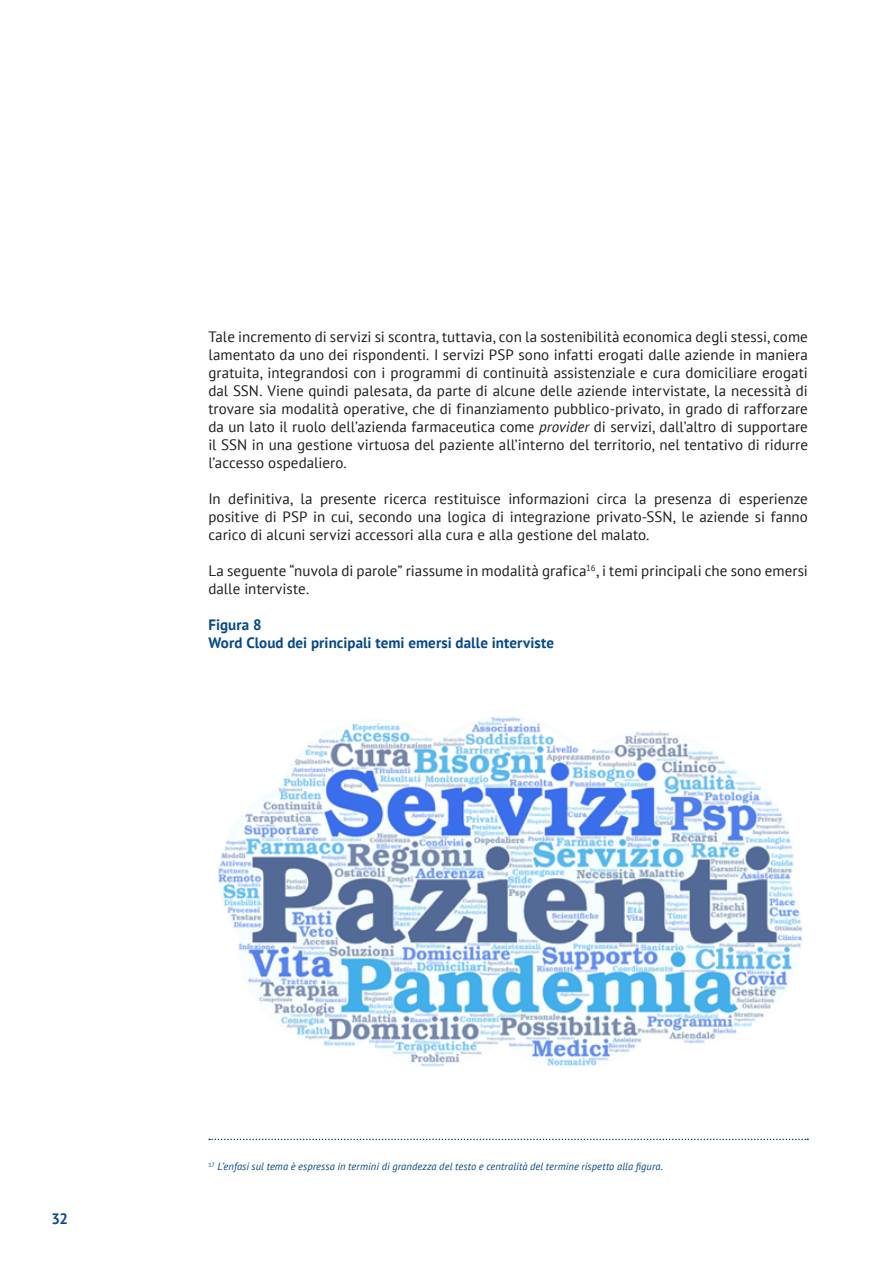
<style>
.page{position:relative;width:893px;height:1263px;background:#fff}
.page>*{position:absolute;margin:0;border:0;box-sizing:border-box;transform-origin:0 0}
.t1{font:15px/18px "PT Sans";letter-spacing:.005em;color:#1d1d1b;text-align:justify}
.t2{font:700 15px/18px "PT Sans";letter-spacing:.005em;color:#074989}
.t3{font:italic 10.5px "PT Sans";letter-spacing:.005em;color:#074989}
.s1{font-style:italic}
</style>
<div class="page">
<img style="left:218px;top:717px;width:585px;height:350px">
<svg style="left:209px;top:1139px;width:599px;height:1px"></svg>
<p class="t1" style="left:208px;top:327px;width:601px">Tale incremento di servizi si scontra, tuttavia, con la sostenibilità economica degli stessi, come lamentato da uno dei rispondenti. I servizi PSP sono infatti erogati dalle aziende in maniera gratuita, integrandosi con i programmi di continuità assistenziale e cura domiciliare erogati dal SSN. Viene quindi palesata, da parte di alcune delle aziende intervistate, la necessità di trovare sia modalità operative, che di finanziamento pubblico-privato, in grado di rafforzare da un lato il ruolo dell’azienda farmaceutica come <span class="s1">provider</span> di servizi, dall’altro di supportare il SSN in una gestione virtuosa del paziente all’interno del territorio, nel tentativo di ridurre l’accesso ospedaliero.</p>
<p class="t1" style="left:208px;top:489px;width:601px">In definitiva, la presente ricerca restituisce informazioni circa la presenza di esperienze positive di PSP in cui, secondo una logica di integrazione privato-SSN, le aziende si fanno carico di alcuni servizi accessori alla cura e alla gestione del malato.</p>
<p class="t1" style="left:208px;top:561px;width:601px">La seguente “nuvola di parole” riassume in modalità grafica<sup>16</sup>, i temi principali che sono emersi dalle interviste.</p>
<p class="t2" style="left:208px;top:615px;width:347px">Figura 8<br>Word Cloud dei principali temi emersi dalle interviste</p>
<p class="t2" style="left:52px;top:1209px;width:18px">32</p>
<p class="t3" style="left:208px;top:1160px;width:456px"><sup>17</sup> L’enfasi sul tema è espressa in termini di grandezza del testo e centralità del termine rispetto alla figura.</p>
</div>
